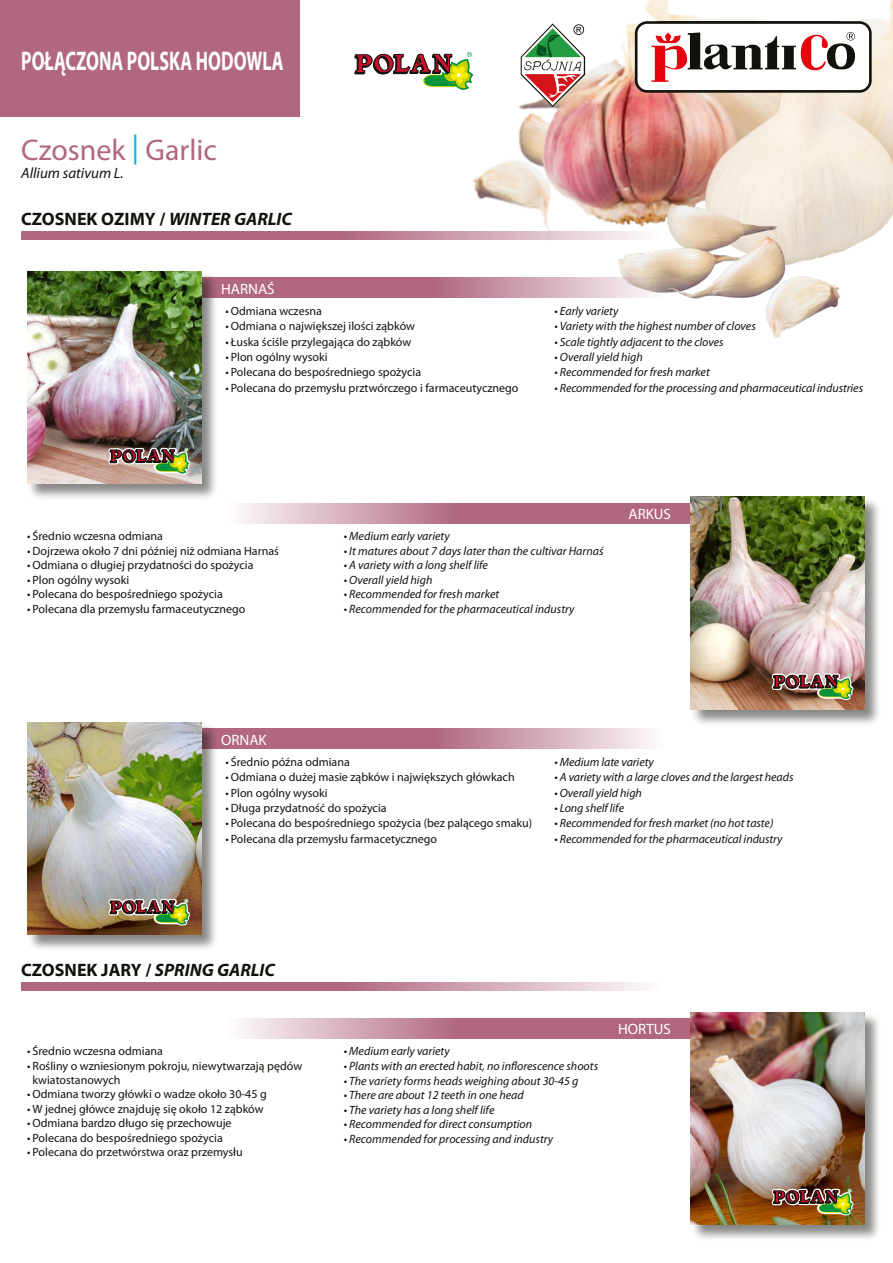
<style>
.page{position:relative;width:893px;height:1263px;background:#fff}
.page>*{position:absolute;margin:0;border:0;box-sizing:border-box;transform-origin:0 0}
.t1{font:30px "Myriad Pro";color:#b1687f}
.t2{font:700 27px "Myriad Pro";color:#fff;scale:.67 1}
.t3{font:700 18px "Myriad Pro";color:#12120d}
.t4{font:15px "Myriad Pro";color:#fff}
.t5{font:italic 15px "Myriad Pro";color:#12120d}
.t6{font:12px/13.5px "Myriad Pro";color:#12120d}
.t7{font:italic 12px "Myriad Pro";color:#12120d}
.s1{color:#00b3ea}
.s2{font-style:italic}
</style>
<div class="page">
<img style="left:440px;top:0;width:453px;height:338px">
<div style="left:0;top:0;width:299px;height:117px;background:#b1687f"></div>
<svg style="left:635px;top:21px;width:237px;height:72px"></svg>
<svg style="left:354px;top:50px;width:125px;height:43px"></svg>
<svg style="left:521px;top:23px;width:64px;height:84px"></svg>
<svg style="left:21px;top:231px;width:640px;height:8px;background:#c38c9d"></svg>
<svg style="left:219px;top:278px;width:445px;height:20px;background:#c18a9b"></svg>
<div style="left:27px;top:271px;width:192px;height:230px;background:#12120d;opacity:.5"></div>
<img style="left:27px;top:271px;width:175px;height:213px">
<svg style="left:106px;top:447px;width:87px;height:28px;background:#95896c"></svg>
<svg style="left:219px;top:729px;width:433px;height:20px;background:#c28b9c"></svg>
<div style="left:27px;top:722px;width:192px;height:230px;background:#12120d;opacity:.5"></div>
<img style="left:27px;top:722px;width:175px;height:213px">
<svg style="left:106px;top:898px;width:87px;height:28px;background:#847651"></svg>
<svg style="left:241px;top:503px;width:449px;height:21px;background:#c2899b"></svg>
<div style="left:690px;top:497px;width:192px;height:229px;background:#12120d;opacity:.5"></div>
<img style="left:691px;top:497px;width:174px;height:212px">
<img style="left:770px;top:673px;width:86px;height:28px">
<svg style="left:21px;top:982px;width:623px;height:9px;background:#c2899b"></svg>
<svg style="left:241px;top:1018px;width:449px;height:21px;background:#c2899b"></svg>
<div style="left:690px;top:1012px;width:192px;height:230px;background:#12120d;opacity:.5"></div>
<img style="left:691px;top:1012px;width:174px;height:213px">
<img style="left:770px;top:1188px;width:86px;height:28px">
<h2 class="t2" style="left:21px;top:43px;width:393px">POŁĄCZONA POLSKA HODOWLA</h2>
<h1 class="t1" style="left:21px;top:132px;width:197px">Czosnek <span class="s1">|</span> Garlic</h1>
<p class="t5" style="left:21px;top:164px;width:104px">Allium sativum L.</p>
<h3 class="t3" style="left:21px;top:207px;width:272px">CZOSNEK OZIMY / <span class="s2">WINTER GARLIC</span></h3>
<p class="t4" style="left:221px;top:279px;width:55px">HARNAŚ</p>
<p class="t6" style="left:226px;top:304px;width:98px">• Odmiana wczesna</p>
<p class="t6" style="left:226px;top:319px;width:191px">• Odmiana o największej ilości ząbków</p>
<p class="t6" style="left:226px;top:335px;width:187px">• Łuska ściśle przylegająca do ząbków</p>
<p class="t6" style="left:226px;top:350px;width:104px">• Plon ogólny wysoki</p>
<p class="t6" style="left:226px;top:365px;width:197px">• Polecana do bespośredniego spożycia</p>
<p class="t6" style="left:226px;top:381px;width:294px">• Polecana do przemysłu prztwórczego i farmaceutycznego</p>
<p class="t7" style="left:554px;top:303px;width:65px">• Early variety</p>
<p class="t7" style="left:554px;top:319px;width:203px">• Variety with the highest number of cloves</p>
<p class="t7" style="left:554px;top:334px;width:171px">• Scale tightly adjacent to the cloves</p>
<p class="t7" style="left:554px;top:349px;width:90px">• Overall yield high</p>
<p class="t7" style="left:554px;top:365px;width:157px">• Recommended for fresh market</p>
<p class="t7" style="left:554px;top:380px;width:310px">• Recommended for the processing and pharmaceutical industries</p>
<p class="t4" style="left:628px;top:505px;width:44px">ARKUS</p>
<p class="t6" style="left:27px;top:529px;width:137px">• Średnio wczesna odmiana</p>
<p class="t6" style="left:27px;top:544px;width:253px">• Dojrzewa około 7 dni później niż odmiana Harnaś</p>
<p class="t6" style="left:27px;top:558px;width:228px">• Odmiana o długiej przydatności do spożycia</p>
<p class="t6" style="left:27px;top:573px;width:104px">• Plon ogólny wysoki</p>
<p class="t6" style="left:27px;top:587px;width:197px">• Polecana do bespośredniego spożycia</p>
<p class="t6" style="left:27px;top:602px;width:220px">• Polecana dla przemysłu farmaceutycznego</p>
<p class="t7" style="left:344px;top:529px;width:107px">• Medium early variety</p>
<p class="t7" style="left:344px;top:543px;width:261px">• It matures about 7 days later than the cultivar Harnaś</p>
<p class="t7" style="left:344px;top:558px;width:146px">• A variety with a long shelf life</p>
<p class="t7" style="left:344px;top:572px;width:90px">• Overall yield high</p>
<p class="t7" style="left:344px;top:587px;width:157px">• Recommended for fresh market</p>
<p class="t7" style="left:344px;top:601px;width:232px">• Recommended for the pharmaceutical industry</p>
<p class="t4" style="left:221px;top:730px;width:47px">ORNAK</p>
<p class="t6" style="left:226px;top:755px;width:126px">• Średnio późna odmiana</p>
<p class="t6" style="left:226px;top:770px;width:291px">• Odmiana o dużej masie ząbków i największych główkach</p>
<p class="t6" style="left:226px;top:785px;width:104px">• Plon ogólny wysoki</p>
<p class="t6" style="left:226px;top:801px;width:163px">• Długa przydatność do spożycia</p>
<p class="t6" style="left:226px;top:816px;width:308px">• Polecana do bespośredniego spożycia (bez palącego smaku)</p>
<p class="t6" style="left:226px;top:832px;width:213px">• Polecana dla przemysłu farmacetycznego</p>
<p class="t7" style="left:554px;top:754px;width:101px">• Medium late variety</p>
<p class="t7" style="left:554px;top:770px;width:241px">• A variety with a large cloves and the largest heads</p>
<p class="t7" style="left:554px;top:785px;width:89px">• Overall yield high</p>
<p class="t7" style="left:554px;top:800px;width:71px">• Long shelf life</p>
<p class="t7" style="left:554px;top:816px;width:220px">• Recommended for fresh market (no hot taste)</p>
<p class="t7" style="left:554px;top:831px;width:230px">• Recommended for the pharmaceutical industry</p>
<h3 class="t3" style="left:21px;top:958px;width:255px">CZOSNEK JARY / <span class="s2">SPRING GARLIC</span></h3>
<p class="t4" style="left:618px;top:1020px;width:54px">HORTUS</p>
<p class="t6" style="left:27px;top:1044px;width:137px">• Średnio wczesna odmiana</p>
<p class="t6" style="left:33px;top:1059px;width:271px;text-indent:-5px">• Rośliny o wzniesionym pokroju, niewytwarzają pędów kwiatostanowych</p>
<p class="t6" style="left:27px;top:1087px;width:241px">• Odmiana tworzy główki o wadze około 30-45 g</p>
<p class="t6" style="left:27px;top:1102px;width:238px">• W jednej główce znajduję się około 12 ząbków</p>
<p class="t6" style="left:27px;top:1116px;width:206px">• Odmiana bardzo długo się przechowuje</p>
<p class="t6" style="left:27px;top:1131px;width:197px">• Polecana do bespośredniego spożycia</p>
<p class="t6" style="left:27px;top:1145px;width:217px">• Polecana do przetwórstwa oraz przemysłu</p>
<p class="t7" style="left:344px;top:1044px;width:107px">• Medium early variety</p>
<p class="t7" style="left:344px;top:1058px;width:256px">• Plants with an erected habit, no inflorescence shoots</p>
<p class="t7" style="left:344px;top:1073px;width:236px">• The variety forms heads weighing about 30-45 g</p>
<p class="t7" style="left:344px;top:1088px;width:181px">• There are about 12 teeth in one head</p>
<p class="t7" style="left:344px;top:1102px;width:152px">• The variety has a long shelf life</p>
<p class="t7" style="left:344px;top:1117px;width:190px">• Recommended for direct consumption</p>
<p class="t7" style="left:344px;top:1131px;width:211px">• Recommended for processing and industry</p>
</div>
